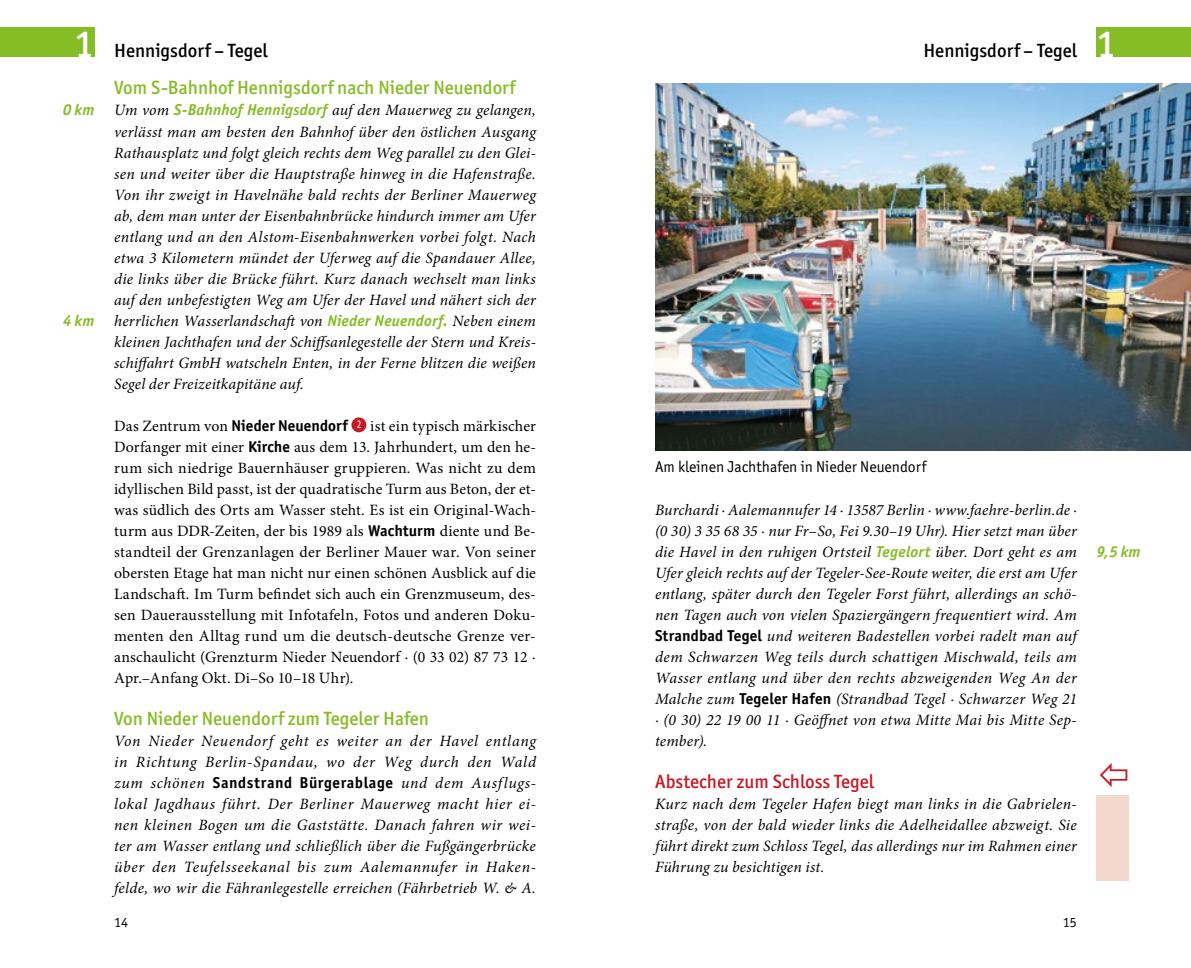
<style>
.page{position:relative;width:1191px;height:968px;background:#fff}
.page>*{position:absolute;margin:0;border:0;box-sizing:border-box;transform-origin:0 0}
.t1{font:500 19.25px "Officina Sans ITC Pro";color:#86bc25}
.t2{font:500 19.25px "Officina Sans ITC Pro";color:#000}
.t3{font:500 19.25px "Officina Sans ITC Pro";color:#c61a27}
.t4{font:italic 15.75px/21px "Minion Pro";letter-spacing:.01em;color:#000;text-align:justify}
.t5{font:15.75px/21px "Minion Pro";letter-spacing:.005em;color:#000;text-align:justify}
.t6{font:15.75px "Officina Sans ITC Pro";color:#000}
.t7{font:italic 700 15.75px "Officina Sans ITC Pro";color:#86bc25}
.t8{font:14px "Officina Sans ITC Pro";color:#000}
.s1{font-size:38.5px;color:#fff}
.s2{font-family:"Officina Sans ITC Pro";font-weight:700;color:#86bc25}
.s3{font-family:"Officina Sans ITC Pro";font-weight:700}
.s4{font-family:"Officina Sans ITC Pro";font-weight:700;font-style:normal}
.s5{font-style:normal}
</style>
<div class="page">
<div style="left:351px;top:417px;width:15px;height:15px;background:#c61a27;border-radius:50%"></div>
<div style="left:1096px;top:795px;width:33px;height:86px;background:#f4d7cd"></div>
<img style="left:655px;top:83px;width:536px;height:367px">
<div style="left:0;top:27px;width:94px;height:30px;background:#86bc25"></div>
<div style="left:1096px;top:27px;width:95px;height:30px;background:#86bc25"></div>
<p class="t2" style="left:75px;top:39px;width:194px"><span class="s1">1</span> Hennigsdorf – Tegel</p>
<p class="t2" style="left:923px;top:39px;width:194px">Hennigsdorf – Tegel <span class="s1">1</span></p>
<p class="t7" style="left:63px;top:101px;width:33px">0 km</p>
<p class="t7" style="left:63px;top:311px;width:33px">4 km</p>
<p class="t1" style="left:114px;top:76px;width:403px">Vom S-Bahnhof Hennigsdorf nach Nieder Neuendorf</p>
<p class="t4" style="left:114px;top:100px;width:423px">Um vom <span class="s2">S-Bahnhof Hennigsdorf</span> auf den Mauerweg zu gelangen, verlässt man am besten den Bahnhof über den östlichen Ausgang Rathausplatz und folgt gleich rechts dem Weg parallel zu den Glei&shy;sen und weiter über die Hauptstraße hinweg in die Hafenstraße.<br>Von ihr zweigt in Havelnähe bald rechts der Berliner Mauerweg ab, dem man unter der Eisenbahnbrücke hindurch immer am Ufer entlang und an den Alstom-Eisenbahnwerken vorbei folgt. Nach etwa 3 Kilometern mündet der Uferweg auf die Spandauer Allee, die links über die Brücke führt. Kurz danach wechselt man links auf den unbefestigten Weg am Ufer der Havel und nähert sich der herrlichen Wasserlandschaft von <span class="s2">Nieder Neuendorf.</span> Neben einem kleinen Jachthafen und der Schiffsanlegestelle der Stern und Kreis&shy;schiffahrt GmbH watscheln Enten, in der Ferne blitzen die weißen Segel der Freizeitkapitäne auf.</p>
<p class="t5" style="left:114px;top:415px;width:423px">Das Zentrum von <span class="s3">Nieder Neuendorf</span> <sup>2</sup> ist ein typisch märkischer Dorfanger mit einer <span class="s3">Kirche</span> aus dem 13. Jahrhundert, um den he&shy;rum sich niedrige Bauernhäuser gruppieren. Was nicht zu dem idyllischen Bild passt, ist der quadratische Turm aus Beton, der et&shy;was südlich des Orts am Wasser steht. Es ist ein Original-Wach&shy;turm aus DDR-Zeiten, der bis 1989 als <span class="s3">Wachturm</span> diente und Be&shy;standteil der Grenzanlagen der Berliner Mauer war. Von seiner obersten Etage hat man nicht nur einen schönen Ausblick auf die Landschaft. Im Turm befindet sich auch ein Grenzmuseum, des&shy;sen Dauerausstellung mit Infotafeln, Fotos und anderen Doku&shy;menten den Alltag rund um die deutsch-deutsche Grenze ver&shy;anschaulicht (Grenzturm Nieder Neuendorf · (0 33 02) 87 73 12 · Apr.–Anfang Okt. Di–So 10–18 Uhr).</p>
<p class="t1" style="left:114px;top:706px;width:316px">Von Nieder Neuendorf zum Tegeler Hafen</p>
<p class="t4" style="left:114px;top:730px;width:423px">Von Nieder Neuendorf geht es weiter an der Havel entlang in Richtung Berlin-Spandau, wo der Weg durch den Wald zum schönen <span class="s4">Sandstrand Bürgerablage</span> und dem Ausflugs&shy;lokal Jagdhaus führt. Der Berliner Mauerweg macht hier ei&shy;nen kleinen Bogen um die Gaststätte. Danach fahren wir wei&shy;ter am Wasser entlang und schließlich über die Fußgängerbrücke über den Teufelsseekanal bis zum Aalemannufer in Haken&shy;felde, wo wir die Fähranlegestelle erreichen (Fährbetrieb W. &amp; A.</p>
<p class="t6" style="left:655px;top:457px;width:273px">Am kleinen Jachthafen in Nieder Neuendorf</p>
<p class="t4" style="left:655px;top:499px;width:423px">Burchardi · Aalemannufer 14 · 13587 Berlin · www.faehre-berlin.de · (0 30) 3 35 68 35 · nur Fr<span class="s5">–</span>So, Fei 9.30<span class="s5">–</span>19 Uhr). Hier setzt man über die Havel in den ruhigen Ortsteil <span class="s2">Tegelort</span> über. Dort geht es am Ufer gleich rechts auf der Tegeler-See-Route weiter, die erst am Ufer entlang, später durch den Tegeler Forst führt, allerdings an schö&shy;nen Tagen auch von vielen Spaziergängern frequentiert wird. Am <span class="s4">Strandbad Tegel</span> und weiteren Badestellen vorbei radelt man auf dem Schwarzen Weg teils durch schattigen Mischwald, teils am Wasser entlang und über den rechts abzweigenden Weg An der Malche zum <span class="s4">Tegeler Hafen</span> (Strandbad Tegel · Schwarzer Weg 21 · (0 30) 22 19 00 11 · Geöffnet von etwa Mitte Mai bis Mitte Sep&shy;tember).</p>
<p class="t3" style="left:655px;top:769px;width:220px">Abstecher zum Schloss Tegel</p>
<p class="t4" style="left:655px;top:793px;width:423px">Kurz nach dem Tegeler Hafen biegt man links in die Gabrielen&shy;straße, von der bald wieder links die Adelheidallee abzweigt. Sie führt direkt zum Schloss Tegel, das allerdings nur im Rahmen einer Führung zu besichtigen ist.</p>
<p class="t8" style="left:114px;top:914px;width:15px">14</p>
<p class="t8" style="left:1062px;top:914px;width:15px">15</p>
<p class="t7" style="left:1096px;top:542px;width:45px">9,5 km</p>
</div>
